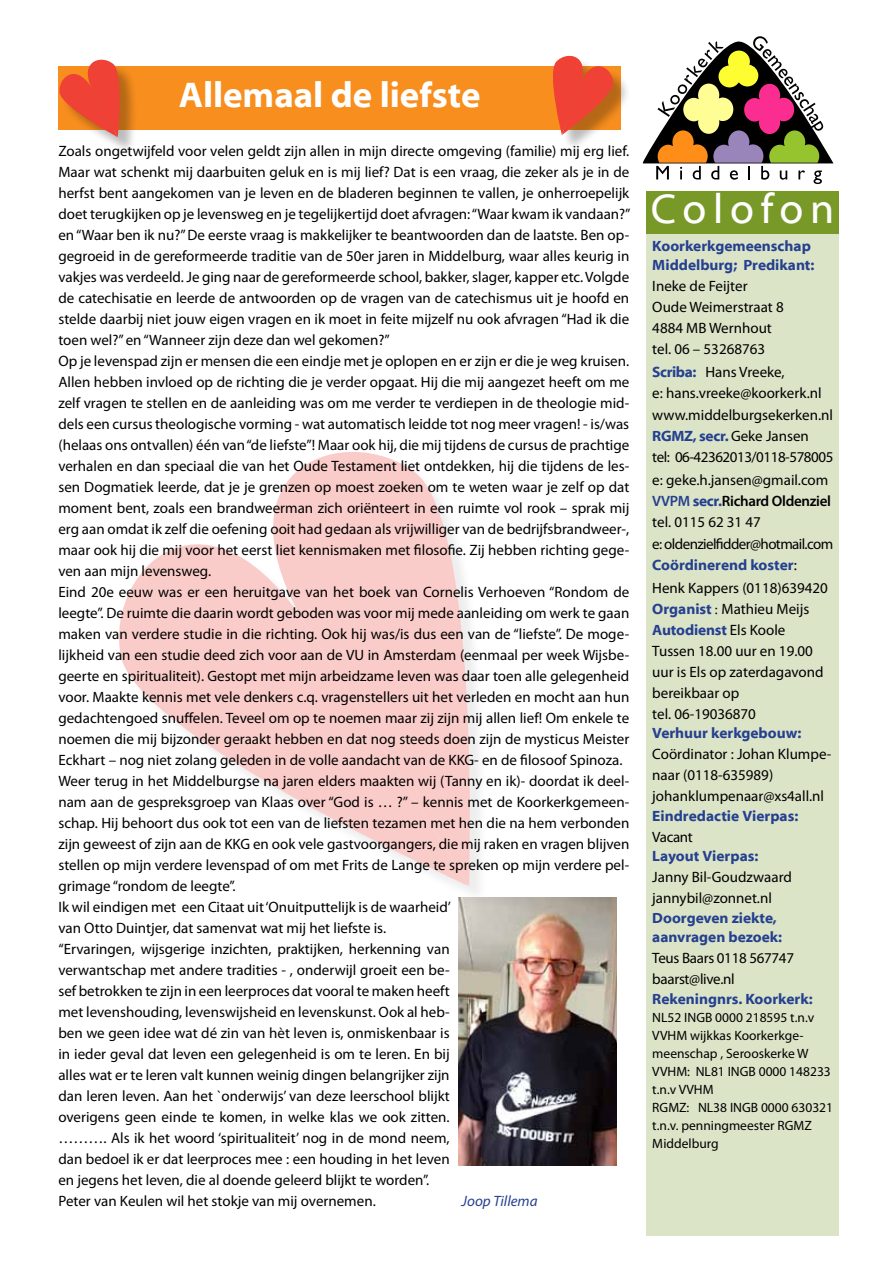
<style>
.page{position:relative;width:893px;height:1263px;background:#fff}
.page>*{position:absolute;margin:0;border:0;box-sizing:border-box;transform-origin:0 0}
.t1{font:42px "Myriad Web Pro";letter-spacing:.16em;color:#fff}
.t2{font:700 36px "Myriad Web Pro";color:#fff}
.t3{font:15px/21px "Myriad Pro";color:#000}
.t4{font:700 15px/19.5px "Myriad Web Pro";color:#25408f}
.t5{font:15px/22.5px "Myriad Pro";letter-spacing:-.03em;color:#000}
.t6{font:600 15px/21px "Myriad Pro";letter-spacing:-.02em;color:#000}
.t7{font:15px/21px "Myriad Pro";letter-spacing:-.02em;color:#000}
.t8{font:15px "Myriad Pro";letter-spacing:-.04em;color:#000}
.t9{font:700 15px "Myriad Web Pro";letter-spacing:-.02em;color:#25408f}
.t10{font:italic 15px "Myriad Pro";color:#25408f}
.t11{font:13.5px/18px "Myriad Pro";color:#000}
.s1{font-family:"Myriad Web Pro";font-weight:700;color:#25408f}
.s2{font-family:"Myriad Pro";font-weight:400;color:#000}
.s3{color:#25408f}
.s4{font-weight:400}
.s5{font-weight:400;color:#000}
.s6{font-family:"Myriad Web Pro";font-size:13.5px}
</style>
<div class="page">
<svg style="left:119px;top:544px;width:98px;height:210px;fill:#faccc9"></svg>
<svg style="left:217px;top:452px;width:263px;height:434px;fill:#faccc9"></svg>
<div style="left:646px;top:234px;width:193px;height:1002px;background:#dce4c8"></div>
<div style="left:646px;top:191px;width:193px;height:42px;background:#789928"></div>
<svg style="left:642px;top:36px;width:192px;height:148px"></svg>
<div style="left:58px;top:66px;width:563px;height:64px;background:#f78e1e"></div>
<div style="left:62px;top:62px;width:76px;height:93px;background:#000;opacity:.27"></div>
<svg style="left:59px;top:59px;width:65px;height:78px"></svg>
<div style="left:555px;top:58px;width:76px;height:94px;background:#000;opacity:.27"></div>
<svg style="left:553px;top:55px;width:61px;height:80px"></svg>
<img style="left:458px;top:898px;width:159px;height:267px">
<h2 class="t2" style="left:179px;top:75px;width:303px">Allemaal de liefste</h2>
<p class="t3" style="left:58px;top:140px;width:574px">Zoals ongetwijfeld voor velen geldt zijn allen in mijn directe omgeving (familie) mij erg lief.<br>Maar wat schenkt mij daarbuiten geluk en is mij lief? Dat is een vraag, die zeker als je in de herfst bent aangekomen van je leven en de bladeren beginnen te vallen, je onherroepelijk doet terugkijken op je levensweg en je tegelijkertijd doet afvragen: “Waar kwam ik vandaan?” en “Waar ben ik nu?” De eerste vraag is makkelijker te beantwoorden dan de laatste. Ben op&shy;gegroeid in de gereformeerde traditie van de 50er jaren in Middelburg, waar alles keurig in vakjes was verdeeld. Je ging naar de gereformeerde school, bakker, slager, kapper etc. Volgde de catechisatie en leerde de antwoorden op de vragen van de catechismus uit je hoofd en stelde daarbij niet jouw eigen vragen en ik moet in feite mijzelf nu ook afvragen “Had ik die toen wel?” en “Wanneer zijn deze dan wel gekomen?”<br>Op je levenspad zijn er mensen die een eindje met je oplopen en er zijn er die je weg kruisen.<br>Allen hebben invloed op de richting die je verder opgaat. Hij die mij aangezet heeft om me zelf vragen te stellen en de aanleiding was om me verder te verdiepen in de theologie mid&shy;dels een cursus theologische vorming - wat automatisch leidde tot nog meer vragen! - is/was (helaas ons ontvallen) één van “de liefste”! Maar ook hij, die mij tijdens de cursus de prachtige verhalen en dan speciaal die van het Oude Testament liet ontdekken, hij die tijdens de les&shy;sen Dogmatiek leerde, dat je je grenzen op moest zoeken om te weten waar je zelf op dat moment bent, zoals een brandweerman zich oriënteert in een ruimte vol rook – sprak mij erg aan omdat ik zelf die oefening ooit had gedaan als vrijwilliger van de bedrijfsbrandweer-, maar ook hij die mij voor het eerst liet kennismaken met filosofie. Zij hebben richting gege&shy;ven aan mijn levensweg.<br>Eind 20e eeuw was er een heruitgave van het boek van Cornelis Verhoeven “Rondom de leegte”. De ruimte die daarin wordt geboden was voor mij mede aanleiding om werk te gaan maken van verdere studie in die richting. Ook hij was/is dus een van de “liefste”. De moge&shy;lijkheid van een studie deed zich voor aan de VU in Amsterdam (eenmaal per week Wijsbe&shy;geerte en spiritualiteit). Gestopt met mijn arbeidzame leven was daar toen alle gelegenheid voor. Maakte kennis met vele denkers c.q. vragenstellers uit het verleden en mocht aan hun gedachtengoed snuffelen. Teveel om op te noemen maar zij zijn mij allen lief! Om enkele te noemen die mij bijzonder geraakt hebben en dat nog steeds doen zijn de mysticus Meister Eckhart – nog niet zolang geleden in de volle aandacht van de KKG- en de filosoof Spinoza.<br>Weer terug in het Middelburgse na jaren elders maakten wij (Tanny en ik)- doordat ik deel&shy;nam aan de gespreksgroep van Klaas over “God is … ?” – kennis met de Koorkerkgemeen&shy;schap. Hij behoort dus ook tot een van de liefsten tezamen met hen die na hem verbonden zijn geweest of zijn aan de KKG en ook vele gastvoorgangers, die mij raken en vragen blijven stellen op mijn verdere levenspad of om met Frits de Lange te spreken op mijn verdere pel&shy;grimage “rondom de leegte”.<br>Ik wil eindigen met een Citaat uit ‘Onuitputtelijk is de waarheid’<br>van Otto Duintjer, dat samenvat wat mij het liefste is.<br>“Ervaringen, wijsgerige inzichten, praktijken, herkenning van<br>verwantschap met andere tradities - , onderwijl groeit een be-<br>sef betrokken te zijn in een leerproces dat vooral te maken heeft<br>met levenshouding, levenswijsheid en levenskunst. Ook al heb-<br>ben we geen idee wat dé zin van hèt leven is, onmiskenbaar is<br>in ieder geval dat leven een gelegenheid is om te leren. En bij<br>alles wat er te leren valt kunnen weinig dingen belangrijker zijn<br>dan leren leven. Aan het `onderwijs’ van deze leerschool blijkt<br>overigens geen einde te komen, in welke klas we ook zitten.<br>………. Als ik het woord ‘spiritualiteit’ nog in de mond neem,<br>dan bedoel ik er dat leerproces mee : een houding in het leven<br>en jegens het leven, die al doende geleerd blijkt te worden”.<br>Peter van Keulen wil het stokje van mij overnemen.</p>
<p class="t10" style="left:462px;top:1191px;width:77px">Joop Tillema</p>
<h1 class="t1" style="left:651px;top:186px;width:185px">Colofon</h1>
<p class="t4" style="left:652px;top:236px;width:164px">Koorkerkgemeenschap<br>Middelburg; Predikant:</p>
<p class="t3" style="left:652px;top:276px;width:133px">Ineke de Feijter<br>Oude Weimerstraat 8<br>4884 MB Wernhout tel. 06 – 53268763</p>
<p class="t3" style="left:652px;top:361px;width:171px"><span class="s1">Scriba:</span> Hans Vreeke,<br>e: hans.vreeke@koorkerk.nl</p>
<p class="t3" style="left:652px;top:405px;width:182px">www.middelburgsekerken.nl</p>
<p class="t9" style="left:652px;top:428px;width:158px">RGMZ, secr. <span class="s2">Geke Jansen</span></p>
<p class="t5" style="left:652px;top:446px;width:183px">tel: 06-42362013/0118-578005 e: geke.h.jansen@gmail.com</p>
<p class="t6" style="left:652px;top:490px;width:180px"><span class="s3">VVPM</span> <span class="s1">secr.</span>Richard Oldenziel <span class="s4">tel. 0115 62 31 47</span></p>
<p class="t8" style="left:652px;top:535px;width:182px">e: oldenzielfidder@hotmail.com</p>
<p class="t4" style="left:652px;top:556px;width:146px">Coördinerend koster<span class="s5">:</span></p>
<p class="t3" style="left:652px;top:577px;width:177px">Henk Kappers (0118)639420<br><span class="s1">Organist</span> <span class="s6">:</span> Mathieu Meijs</p>
<p class="t4" style="left:652px;top:620px;width:135px">Autodienst <span class="s2">Els Koole</span></p>
<p class="t3" style="left:652px;top:640px;width:173px">Tussen 18.00 uur en 19.00 uur is Els op zaterdagavond bereikbaar op<br>tel. 06-19036870</p>
<p class="t4" style="left:652px;top:724px;width:151px">Verhuur kerkgebouw:</p>
<p class="t3" style="left:652px;top:744px;width:181px">Coördinator : Johan Klumpe&shy;naar (0118-635989) johanklumpenaar@xs4all.nl</p>
<p class="t4" style="left:652px;top:806px;width:148px">Eindredactie Vierpas:</p>
<p class="t3" style="left:652px;top:826px;width:42px">Vacant</p>
<p class="t4" style="left:652px;top:847px;width:108px">Layout Vierpas:</p>
<p class="t3" style="left:652px;top:867px;width:141px">Janny Bil-Goudzwaard jannybil@zonnet.nl</p>
<p class="t4" style="left:652px;top:908px;width:131px">Doorgeven ziekte, aanvragen bezoek:</p>
<p class="t7" style="left:652px;top:948px;width:143px">Teus Baars 0118 567747 baarst@live.nl</p>
<p class="t4" style="left:652px;top:989px;width:162px">Rekeningnrs. Koorkerk:</p>
<p class="t11" style="left:652px;top:1008px;width:182px">NL52 INGB 0000 218595 t.n.v<br>VVHM wijkkas Koorkerkge&shy;meenschap , Serooskerke W<br>VVHM: NL81 INGB 0000 148233 t.n.v VVHM<br>RGMZ: NL38 INGB 0000 630321 t.n.v. penningmeester RGMZ<br>Middelburg</p>
</div>
